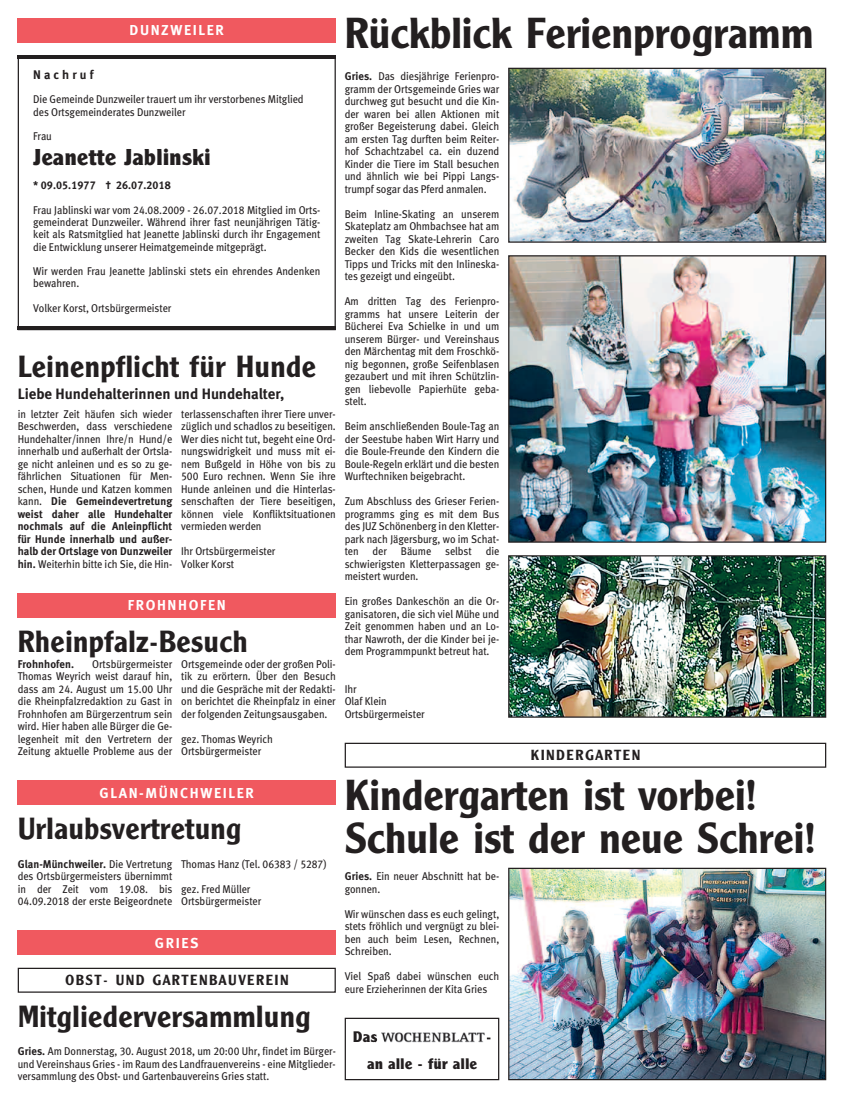
<style>
.page{position:relative;width:844px;height:1102px;background:#fff}
.page>*{position:absolute;margin:0;border:0;box-sizing:border-box;transform-origin:0 0}
.t1{font:600 42.5px/42.5px "M Clearface Gothic";color:#231f20}
.t2{font:600 30px "M Clearface Gothic";letter-spacing:.01em;color:#231f20}
.t3{font:700 22.5px "M Clearface Gothic";letter-spacing:.01em;color:#231f20}
.t4{font:15px "Meta Bold LF";color:#231f20}
.t5{font:700 15px/26.2px "M Clearface Gothic";letter-spacing:.01em;color:#231f20}
.t6{font:14.38px "Meta Bold LF";letter-spacing:.11em;color:#fff}
.t7{font:600 14.38px "M Clearface Gothic";letter-spacing:.115em;color:#231f20}
.t8{font:12.5px "Meta Bold LF";letter-spacing:.245em;color:#231f20}
.t9{font:11.25px/12.5px "Meta Book LF";letter-spacing:-.005em;color:#231f20;text-align:justify;scale:.92 1}
.t10{font:11.25px/12.5px "Meta Bold LF";letter-spacing:.005em;color:#231f20;text-align:justify;scale:.96 1}
.s1{font-family:"Meta Book LF"}
.s2{font-family:"Meta Bold LF"}
</style>
<div class="page">
<div style="left:18px;top:18px;width:318px;height:25px;background:#f0595f"></div>
<hr style="left:18px;top:327px;width:318px;height:3px;background:#231f20">
<hr style="left:18px;top:55px;width:318px;height:4px;background:#231f20">
<div style="left:18px;top:780px;width:318px;height:25px;background:#f0595f"></div>
<div style="left:18px;top:593px;width:318px;height:25px;background:#f0595f"></div>
<div style="left:345px;top:743px;width:481px;height:25px;border:1px solid #231f20"></div>
<img style="left:510px;top:70px;width:314px;height:171px">
<div style="left:508px;top:68px;width:318px;height:175px;border:1px solid #231f20"></div>
<img style="left:510px;top:257px;width:314px;height:284px">
<div style="left:508px;top:255px;width:318px;height:288px;border:1px solid #231f20"></div>
<img style="left:510px;top:557px;width:314px;height:159px">
<div style="left:508px;top:555px;width:318px;height:163px;border:1px solid #231f20"></div>
<img style="left:510px;top:870px;width:314px;height:208px">
<div style="left:508px;top:868px;width:318px;height:212px;border:1px solid #231f20"></div>
<div style="left:18px;top:930px;width:318px;height:25px;background:#f0595f"></div>
<div style="left:18px;top:968px;width:318px;height:25px;border:1px solid #231f20"></div>
<div style="left:345px;top:1018px;width:154px;height:62px;border:1px solid #231f20"></div>
<img style="left:375px;top:1032px;width:116px;height:11px">
<img style="left:375px;top:1034px;width:115px;height:8px">
<p class="t6" style="left:129px;top:25px;width:96px">DUNZWEILER</p>
<p class="t8" style="left:33px;top:70px;width:62px">Nachruf</p>
<p class="t9" style="left:33px;top:94px;width:296px">Die Gemeinde Dunzweiler trauert um ihr verstorbenes Mitglied des Ortsgemeinderates Dunzweiler</p>
<p class="t9" style="left:33px;top:131px;width:22px">Frau</p>
<h3 class="t3" style="left:33px;top:149px;width:179px">Jeanette Jablinski</h3>
<p class="t10" style="left:33px;top:180px;width:145px">* 09.05.1977 † 26.07.2018</p>
<p class="t9" style="left:33px;top:205px;width:314px">Frau Jablinski war vom 24.08.2009 - 26.07.2018 Mitglied im Orts&shy;gemeinderat Dunzweiler. Während ihrer fast neunjährigen Tätig&shy;keit als Ratsmitglied hat Jeanette Jablinski durch ihr Engagement die Entwicklung unserer Heimatgemeinde mitgeprägt.</p>
<p class="t9" style="left:33px;top:266px;width:314px">Wir werden Frau Jeanette Jablinski stets ein ehrendes Andenken bewahren.</p>
<p class="t9" style="left:33px;top:303px;width:152px">Volker Korst, Ortsbürgermeister</p>
<h2 class="t2" style="left:18px;top:355px;width:299px">Leinenpflicht für Hunde</h2>
<h3 class="t4" style="left:18px;top:388px;width:268px">Liebe Hundehalterinnen und Hundehalter,</h3>
<p class="t9" style="left:18px;top:409px;width:170px">in letzter Zeit häufen sich wieder Beschwerden, dass verschiedene Hundehalter/innen Ihre/n Hund/e innerhalb und außerhalt der Ortsla&shy;ge nicht anleinen und es so zu ge&shy;fährlichen Situationen für Men&shy;schen, Hunde und Katzen kommen</p>
<p class="t10" style="left:18px;top:496px;width:163px"><span class="s1">kann.</span> Die Gemeindevertretung weist daher alle Hundehalter nochmals auf die Anleinpflicht für Hunde innerhalb und außer&shy;halb der Ortslage von Dunzweiler</p>
<p class="t9" style="left:18px;top:559px;width:169px"><span class="s2">hin.</span> Weiterhin bitte ich Sie, die Hin-</p>
<p class="t9" style="left:181px;top:409px;width:170px">terlassenschaften ihrer Tiere unver&shy;züglich und schadlos zu beseitigen.<br>Wer dies nicht tut, begeht eine Ord&shy;nungswidrigkeit und muss mit ei&shy;nem Bußgeld in Höhe von bis zu 500 Euro rechnen. Wenn Sie ihre Hunde anleinen und die Hinterlas&shy;senschaften der Tiere beseitigen, können viele Konfliktsituationen vermieden werden</p>
<p class="t9" style="left:181px;top:546px;width:104px">Ihr Ortsbürgermeister<br>Volker Korst</p>
<p class="t6" style="left:128px;top:600px;width:99px">FROHNHOFEN</p>
<h2 class="t2" style="left:18px;top:630px;width:231px">Rheinpfalz-Besuch</h2>
<p class="t10" style="left:18px;top:659px;width:60px">Frohnhofen.</p>
<p class="t9" style="left:18px;top:659px;width:170px;text-indent:75px">Ortsbürgermeister Thomas Weyrich weist darauf hin, dass am 24. August um 15.00 Uhr die Rheinpfalzredaktion zu Gast in Frohnhofen am Bürgerzentrum sein wird. Hier haben alle Bürger die Ge&shy;legenheit mit den Vertretern der Zeitung aktuelle Probleme aus der</p>
<p class="t9" style="left:181px;top:659px;width:170px">Ortsgemeinde oder der großen Poli&shy;tik zu erörtern. Über den Besuch und die Gespräche mit der Redakti&shy;on berichtet die Rheinpfalz in einer der folgenden Zeitungsausgaben.</p>
<p class="t9" style="left:181px;top:734px;width:101px">gez. Thomas Weyrich<br>Ortsbürgermeister</p>
<p class="t6" style="left:100px;top:788px;width:156px">GLAN-MÜNCHWEILER</p>
<h2 class="t2" style="left:18px;top:817px;width:225px">Urlaubsvertretung</h2>
<p class="t10" style="left:18px;top:859px;width:163px">Glan-Münchweiler. <span class="s1">Die Vertretung</span></p>
<p class="t9" style="left:18px;top:871px;width:170px">des Ortsbürgermeisters übernimmt in der Zeit vom 19.08. bis 04.09.2018 der erste Beigeordnete</p>
<p class="t9" style="left:181px;top:859px;width:159px">Thomas Hanz (Tel. 06383 / 5287)</p>
<p class="t9" style="left:181px;top:884px;width:89px">gez. Fred Müller<br>Ortsbürgermeister</p>
<p class="t6" style="left:155px;top:938px;width:45px">GRIES</p>
<p class="t7" style="left:65px;top:975px;width:225px">OBST- UND GARTENBAUVEREIN</p>
<h2 class="t2" style="left:18px;top:1005px;width:294px">Mitgliederversammlung</h2>
<p class="t9" style="left:18px;top:1046px;width:347px"><span class="s2">Gries.</span> Am Donnerstag, 30. August 2018, um 20:00 Uhr, findet im Bürger&shy;und Vereinshaus Gries - im Raum des Landfrauenvereins - eine Mitglieder&shy;versammlung des Obst- und Gartenbauvereins Gries statt.</p>
<h1 class="t1" style="left:345px;top:15px;width:470px">Rückblick Ferienprogramm</h1>
<p class="t9" style="left:345px;top:71px;width:170px"><span class="s2">Gries.</span> Das diesjährige Ferienpro&shy;gramm der Ortsgemeinde Gries war durchweg gut besucht und die Kin&shy;der waren bei allen Aktionen mit großer Begeisterung dabei. Gleich am ersten Tag durften beim Reiter&shy;hof Schachtzabel ca. ein duzend Kinder die Tiere im Stall besuchen und ähnlich wie bei Pippi Langs&shy;trumpf sogar das Pferd anmalen.</p>
<p class="t9" style="left:345px;top:209px;width:170px">Beim Inline-Skating an unserem Skateplatz am Ohmbachsee hat am zweiten Tag Skate-Lehrerin Caro Becker den Kids die wesentlichen Tipps und Tricks mit den Inlineska&shy;tes gezeigt und eingeübt.</p>
<p class="t9" style="left:345px;top:296px;width:170px">Am dritten Tag des Ferienpro&shy;gramms hat unsere Leiterin der Bücherei Eva Schielke in und um unserem Bürger- und Vereinshaus den Märchentag mit dem Froschkö&shy;nig begonnen, große Seifenblasen gezaubert und mit ihren Schützlin&shy;gen liebevolle Papierhüte geba&shy;stelt.</p>
<p class="t9" style="left:345px;top:421px;width:170px">Beim anschließenden Boule-Tag an der Seestube haben Wirt Harry und die Boule-Freunde den Kindern die Boule-Regeln erklärt und die besten Wurftechniken beigebracht.</p>
<p class="t9" style="left:345px;top:496px;width:170px">Zum Abschluss des Grieser Ferien&shy;programms ging es mit dem Bus des JUZ Schönenberg in den Kletter&shy;park nach Jägersburg, wo im Schat&shy;ten der Bäume selbst die schwierigsten Kletterpassagen ge&shy;meistert wurden.</p>
<p class="t9" style="left:345px;top:596px;width:170px">Ein großes Dankeschön an die Or&shy;ganisatoren, die sich viel Mühe und Zeit genommen haben und an Lo&shy;thar Nawroth, der die Kinder bei je&shy;dem Programmpunkt betreut hat.</p>
<p class="t9" style="left:345px;top:684px;width:89px;text-align:left">Ihr<br>Olaf Klein<br>Ortsbürgermeister</p>
<p class="t7" style="left:531px;top:750px;width:111px">KINDERGARTEN</p>
<h1 class="t1" style="left:345px;top:778px;width:472px">Kindergarten ist vorbei!<br>Schule ist der neue Schrei!</h1>
<p class="t9" style="left:345px;top:871px;width:169px"><span class="s2">Gries.</span> Ein neuer Abschnitt hat be&shy;gonnen.</p>
<p class="t9" style="left:345px;top:909px;width:170px">Wir wünschen dass es euch gelingt, stets fröhlich und vergnügt zu blei&shy;ben auch beim Lesen, Rechnen, Schreiben.</p>
<p class="t9" style="left:345px;top:971px;width:170px">Viel Spaß dabei wünschen euch eure Erzieherinnen der Kita Gries</p>
<h3 class="t5" style="left:367px;top:1025px;width:111px;text-indent:-14px">Das<br>an alle - für alle</h3>
</div>
